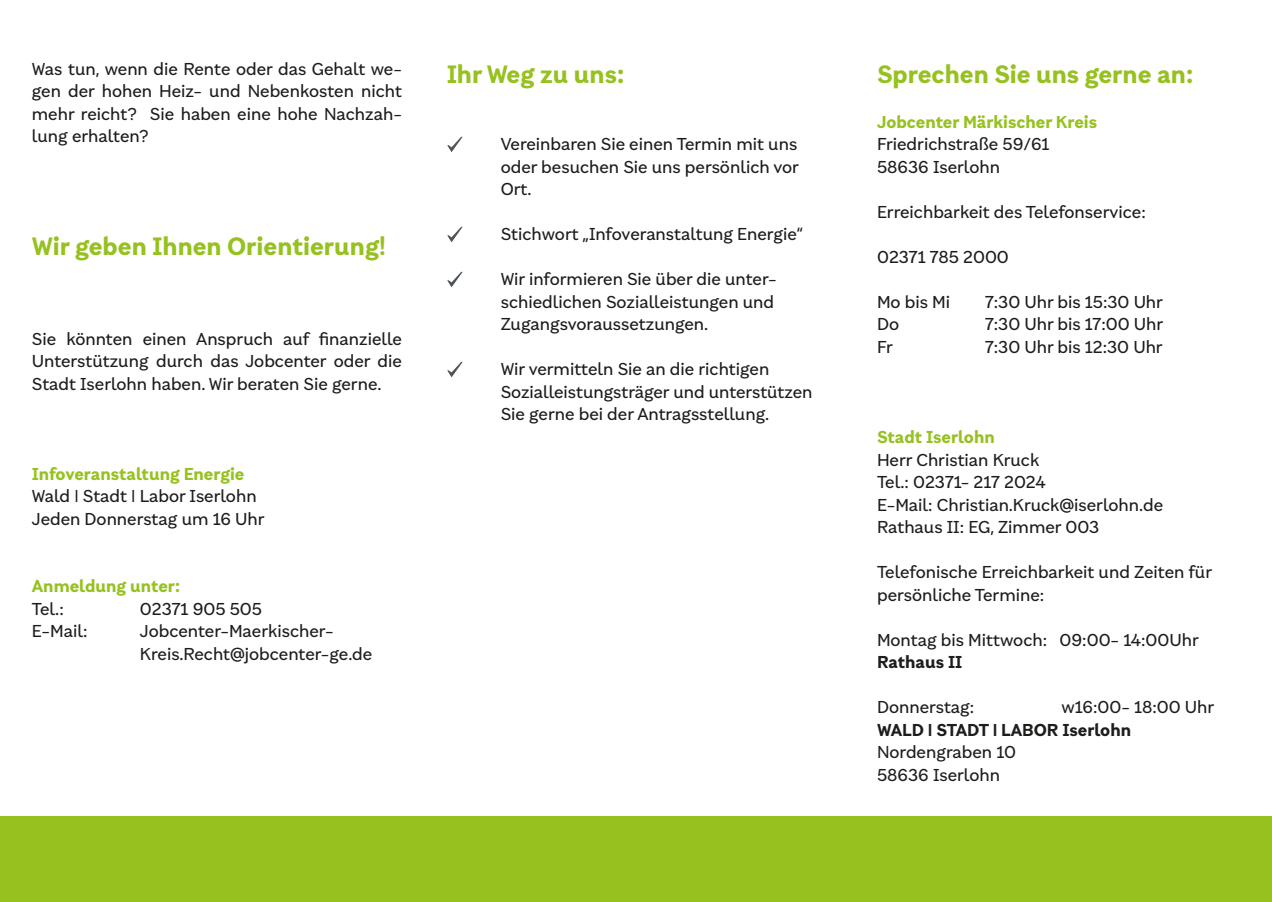
<style>
.page{position:relative;width:1272px;height:902px;background:#fff}
.page>*{position:absolute;margin:0;border:0;box-sizing:border-box;transform-origin:0 0}
.t1{font:700 24px "Brutalista";color:#96c11f}
.t2{font:16.5px/22.5px "Brutalista";color:#1d1d1b}
.t3{font:700 16.5px "Brutalista";color:#96c11f}
.t4{font:700 16.5px "Brutalista";color:#1d1d1b}
</style>
<div class="page">
<div style="left:0;top:816px;width:1271px;height:85px;background:#96c11f"></div>
<svg style="left:447px;top:137px;width:15px;height:15px"></svg>
<svg style="left:447px;top:227px;width:15px;height:15px"></svg>
<svg style="left:447px;top:272px;width:15px;height:15px"></svg>
<svg style="left:447px;top:362px;width:15px;height:15px"></svg>
<p class="t2" style="left:32px;top:57px;width:371px;text-align:justify">Was tun, wenn die Rente oder das Gehalt we&shy;gen der hohen Heiz- und Nebenkosten nicht mehr reicht? Sie haben eine hohe Nachzah&shy;lung erhalten?</p>
<h1 class="t1" style="left:32px;top:229px;width:355px">Wir geben Ihnen Orientierung!</h1>
<p class="t2" style="left:32px;top:327px;width:371px;text-align:justify">Sie könnten einen Anspruch auf finanzielle Unterstützung durch das Jobcenter oder die Stadt Iserlohn haben. Wir beraten Sie gerne.</p>
<p class="t3" style="left:32px;top:462px;width:214px">Infoveranstaltung Energie</p>
<p class="t2" style="left:32px;top:484px;width:234px">Wald | Stadt | Labor Iserlohn<br>Jeden Donnerstag um 16 Uhr</p>
<p class="t3" style="left:32px;top:574px;width:150px">Anmeldung unter:</p>
<p class="t2" style="left:32px;top:597px;width:33px">Tel.:</p>
<p class="t2" style="left:140px;top:597px;width:124px">02371 905 505</p>
<p class="t2" style="left:32px;top:619px;width:57px">E-Mail:</p>
<p class="t2" style="left:140px;top:619px;width:234px">Jobcenter-Maerkischer-<br>Kreis.Recht@jobcenter-ge.de</p>
<h1 class="t1" style="left:446px;top:57px;width:179px">Ihr Weg zu uns:</h1>
<p class="t2" style="left:500px;top:132px;width:300px;text-align:justify">Vereinbaren Sie einen Termin mit uns oder besuchen Sie uns persönlich vor Ort.</p>
<p class="t2" style="left:500px;top:222px;width:304px">Stichwort „Infoveranstaltung Energie“</p>
<p class="t2" style="left:500px;top:267px;width:277px">Wir informieren Sie über die unter&shy;schiedlichen Sozialleistungen und<br>Zugangsvoraussetzungen.</p>
<p class="t2" style="left:500px;top:357px;width:313px">Wir vermitteln Sie an die richtigen<br>Sozialleistungsträger und unterstützen<br>Sie gerne bei der Antragsstellung.</p>
<h1 class="t1" style="left:877px;top:57px;width:318px">Sprechen Sie uns gerne an:</h1>
<p class="t3" style="left:877px;top:110px;width:221px">Jobcenter Märkischer Kreis</p>
<p class="t2" style="left:877px;top:132px;width:174px">Friedrichstraße 59/61<br>58636 Iserlohn</p>
<p class="t2" style="left:877px;top:200px;width:270px">Erreichbarkeit des Telefonservice:</p>
<p class="t2" style="left:877px;top:245px;width:133px">02371 785 2000</p>
<p class="t2" style="left:877px;top:290px;width:74px">Mo bis Mi</p>
<p class="t2" style="left:985px;top:290px;width:179px">7:30 Uhr bis 15:30 Uhr</p>
<p class="t2" style="left:877px;top:312px;width:24px">Do</p>
<p class="t2" style="left:985px;top:312px;width:180px">7:30 Uhr bis 17:00 Uhr</p>
<p class="t2" style="left:877px;top:335px;width:17px">Fr</p>
<p class="t2" style="left:985px;top:335px;width:179px">7:30 Uhr bis 12:30 Uhr</p>
<p class="t3" style="left:877px;top:425px;width:119px">Stadt Iserlohn</p>
<p class="t2" style="left:877px;top:447px;width:287px">Herr Christian Kruck<br>Tel.: 02371- 217 2024<br>E-Mail: Christian.Kruck@iserlohn.de<br>Rathaus II: EG, Zimmer 003</p>
<p class="t2" style="left:877px;top:560px;width:336px">Telefonische Erreichbarkeit und Zeiten für persönliche Termine:</p>
<p class="t2" style="left:877px;top:627px;width:323px">Montag bis Mittwoch: 09:00- 14:00Uhr</p>
<p class="t4" style="left:877px;top:650px;width:87px">Rathaus II</p>
<p class="t2" style="left:877px;top:695px;width:99px">Donnerstag:</p>
<p class="t2" style="left:1061px;top:695px;width:154px">w16:00- 18:00 Uhr</p>
<p class="t4" style="left:877px;top:717px;width:255px">WALD | STADT | LABOR Iserlohn</p>
<p class="t2" style="left:877px;top:740px;width:140px">Nordengraben 10<br>58636 Iserlohn</p>
</div>
